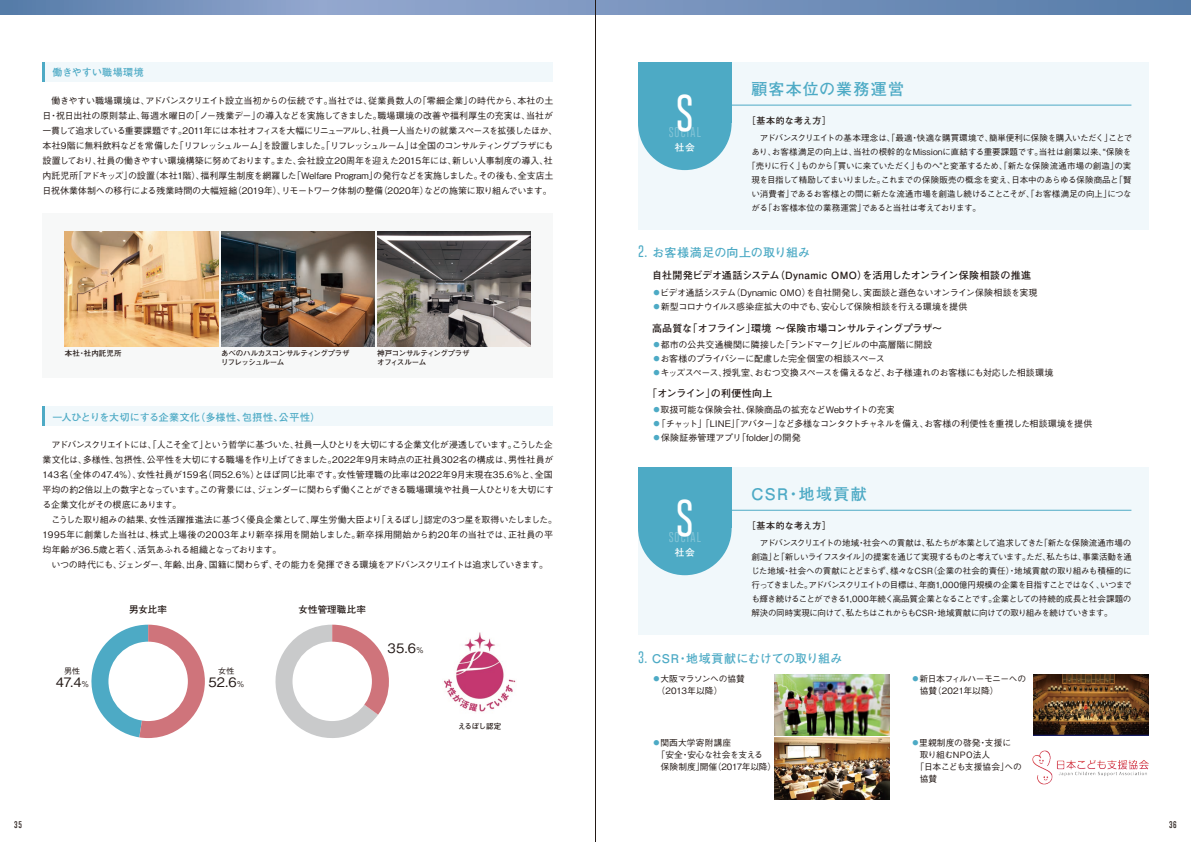
<style>
.page{position:relative;width:1191px;height:842px;background:#fff}
.page>*{position:absolute;margin:0;border:0;box-sizing:border-box;transform-origin:0 0}
.t1{font:100 37.5px "Gobold";color:#fff}
.t2{font:700 16px "Futo Go B101 Pr 6";letter-spacing:.08em;color:#4daac5}
.t3{font:500 13px "Gothic BBB Pr 6";color:#231916}
.t4{font:700 12px "Futo Go B101 Pr 6";letter-spacing:.015em;color:#4daac5}
.t5{font:100 10.4px "Gobold";letter-spacing:.12em;color:#fff}
.t6{font:700 10px "Futo Go B101 Pr 6";letter-spacing:.025em;color:#231916}
.t7{font:700 10px "Futo Go B101 Pr 6";letter-spacing:.01em;color:#4daac5}
.t8{font:700 10px "Futo Go B101 Pr 6";letter-spacing:-.025em;color:#231916}
.t9{font:700 9.7px "Futo Go B101 Pr 6";color:#fff}
.t10{font:700 9.5px "Futo Go B101 Pr 6";letter-spacing:.015em;color:#231916}
.t11{font:500 9px/15px "Gothic BBB Pr 6";letter-spacing:-.03em;color:#231916}
.t12{font:500 9px "Gothic BBB Pr 6";letter-spacing:-.05em;color:#231916}
.t13{font:500 9px "Gothic BBB Pr 6";letter-spacing:-.005em;color:#231916}
.t14{font:500 9px "Gothic BBB Pr 6";color:#231916}
.t15{font:700 9px "Futo Go B101 Pr 6";letter-spacing:.04em;color:#231916}
.t16{font:500 8.8px/12px "Gothic BBB Pr 6";letter-spacing:-.015em;color:#231916}
.t17{font:500 8.8px/12px "Gothic BBB Pr 6";letter-spacing:-.04em;color:#231916}
.t18{font:500 8.8px "Gothic BBB Pr 6";letter-spacing:.01em;color:#231916}
.t19{font:500 8.5px/14px "Gothic BBB Pr 6";letter-spacing:-.035em;color:#231916;text-align:justify}
.t20{font:500 8.5px "Gothic BBB Pr 6";color:#231916}
.t21{font:500 8px "Gothic BBB Pr 6";color:#231916}
.t22{font:700 7.5px/9px "Futo Go B101 Pr 6";letter-spacing:-.045em;color:#231916}
.t23{font:100 7px "Gobold";color:#231916}
.s1{font-size:8px}
.s2{font-family:"Gobold";font-weight:100}
.s3{color:#4daac5}
</style>
<div class="page">
<div style="left:43px;top:62px;width:510px;height:20px;background:#f1f8fb"></div>
<hr style="left:43px;top:62px;width:2px;height:20px;background:#4daac5">
<div style="left:43px;top:406px;width:510px;height:20px;background:#f1f8fb"></div>
<hr style="left:43px;top:406px;width:2px;height:20px;background:#4daac5">
<svg style="left:0;top:0;width:1191px;height:14px;background:#7491bb"></svg>
<div style="left:638px;top:62px;width:510px;height:168px;background:#f1f8fb"></div>
<div style="left:638px;top:62px;width:93px;height:61px;background:#4daac5"></div>
<div style="left:638px;top:77px;width:93px;height:93px;background:#4daac5;border-radius:50%"></div>
<hr style="left:714px;top:105px;width:417px;height:1px;background:#4daac5">
<div style="left:638px;top:467px;width:510px;height:168px;background:#f1f8fb"></div>
<div style="left:638px;top:467px;width:93px;height:61px;background:#4daac5"></div>
<div style="left:638px;top:482px;width:93px;height:93px;background:#4daac5;border-radius:50%"></div>
<hr style="left:714px;top:510px;width:417px;height:1px;background:#4daac5">
<img style="left:443px;top:632px;width:73px;height:80px">
<img style="left:1032px;top:750px;width:117px;height:35px">
<div style="left:43px;top:214px;width:510px;height:164px;background:#f7f8f8"></div>
<img style="left:65px;top:231px;width:153px;height:115px">
<img style="left:221px;top:231px;width:153px;height:115px">
<img style="left:377px;top:231px;width:153px;height:115px">
<svg style="left:91px;top:625px;width:114px;height:113px"></svg>
<svg style="left:275px;top:625px;width:114px;height:113px"></svg>
<div style="left:108px;top:642px;width:80px;height:79px;background:#fff;border-radius:50%"></div>
<div style="left:292px;top:642px;width:80px;height:79px;background:#fff;border-radius:50%"></div>
<img style="left:774px;top:674px;width:115px;height:62px">
<img style="left:774px;top:738px;width:115px;height:61px">
<img style="left:1033px;top:674px;width:115px;height:62px">
<hr style="left:595px;top:0;width:1px;height:842px;background:#231916">
<p class="t7" style="left:52px;top:65px;width:93px">働きやすい職場環境</p>
<p class="t11" style="left:43px;top:93px;width:516px">　働きやすい職場環境は、アドバンスクリエイト設立当初からの伝統です。当社では、従業員数人の「零細企業」の時代から、本社の土日・祝日出社の原則禁止、毎週水曜日の「ノー残業デー」の導入などを実施してきました。職場環境の改善や福利厚生の充実は、当社が一貫して追求している重要課題です。2011年には本社オフィスを大幅にリニューアルし、社員一人当たりの就業スペースを拡張したほか、本社9階に無料飲料などを常備した「リフレッシュルーム」を設置しました。「リフレッシュルーム」は全国のコンサルティングプラザにも設置しており、社員の働きやすい環境構築に努めております。また、会社設立20周年を迎えた2015年には、新しい人事制度の導入、社内託児所「アドキッズ」の設置（本社1階）、福利厚生制度を網羅した「Welfare Program」の発行などを実施しました。その後も、全支店土日祝休業体制への移行による残業時間の大幅短縮（2019年）、リモートワーク体制の整備（2020年）などの施策に取り組んでいます。</p>
<p class="t22" style="left:65px;top:348px;width:58px">本社・社内託児所</p>
<p class="t22" style="left:221px;top:348px;width:130px">あべのハルカスコンサルティングプラザリフレッシュルーム</p>
<p class="t22" style="left:377px;top:348px;width:94px">神戸コンサルティングプラザオフィスルーム</p>
<p class="t7" style="left:52px;top:409px;width:270px">一人ひとりを大切にする企業文化（多様性、包摂性、公平性）</p>
<p class="t11" style="left:43px;top:437px;width:516px">　アドバンスクリエイトには、「人こそ全て」という哲学に基づいた、社員一人ひとりを大切にする企業文化が浸透しています。こうした企業文化は、多様性、包摂性、公平性を大切にする職場を作り上げてきました。2022年9月末時点の正社員302名の構成は、男性社員が143名（全体の47.4％）、女性社員が159名（同52.6％）とほぼ同じ比率です。女性管理職の比率は2022年9月末現在35.6％と、全国平均の約2倍以上の数字となっています。この背景には、ジェンダーに関わらず働くことができる職場環境や社員一人ひとりを大切にする企業文化がその根底にあります。<br>　こうした取り組みの結果、女性活躍推進法に基づく優良企業として、厚生労働大臣より「えるぼし」認定の3つ星を取得いたしました。1995年に創業した当社は、株式上場後の2003年より新卒採用を開始しました。新卒採用開始から約20年の当社では、正社員の平均年齢が36.5歳と若く、活気あふれる組織となっております。<br>　いつの時代にも、ジェンダー、年齢、出身、国籍に関わらず、その能力を発揮できる環境をアドバンスクリエイトは追求していきます。</p>
<p class="t21" style="left:64px;top:664px;width:18px">男性</p>
<h3 class="t3" style="left:56px;top:672px;width:35px">47.4<span class="s1">%</span></h3>
<p class="t10" style="left:129px;top:602px;width:39px">男女比率</p>
<p class="t21" style="left:218px;top:664px;width:18px">女性</p>
<h3 class="t3" style="left:209px;top:672px;width:37px">52.6<span class="s1">%</span></h3>
<p class="t10" style="left:298px;top:602px;width:69px">女性管理職比率</p>
<h3 class="t3" style="left:388px;top:638px;width:37px">35.6<span class="s1">%</span></h3>
<p class="t22" style="left:458px;top:722px;width:45px">えるぼし認定</p>
<h1 class="t1" style="left:676px;top:88px;width:19px">S</h1>
<p class="t5" style="left:668px;top:126px;width:34px">SOCIAL</p>
<p class="t9" style="left:674px;top:139px;width:22px">社会</p>
<h2 class="t2" style="left:751px;top:76px;width:154px">顧客本位の業務運営</h2>
<p class="t15" style="left:747px;top:113px;width:86px">［基本的な考え方］</p>
<p class="t19" style="left:751px;top:130px;width:382px">　アドバンスクリエイトの基本理念は、「最適・快適な購買環境で、簡単便利に保険を購入いただく」ことで</p>
<p class="t20" style="left:751px;top:145px;width:381px">あり、お客様満足の向上は、当社の根幹的なMissionに直結する重要課題です。当社は創業以来、“保険を</p>
<p class="t19" style="left:747px;top:158px;width:386px">「売りに行く」ものから「買いに来ていただく」ものへ”と変革するため、「新たな保険流通市場の創造」の実</p>
<p class="t19" style="left:751px;top:172px;width:381px">現を目指して精励してまいりました。これまでの保険販売の概念を変え、日本中のあらゆる保険商品と「賢</p>
<p class="t19" style="left:751px;top:186px;width:382px">い消費者」であるお客様との間に新たな流通市場を創造し続けることこそが、「お客様満足の向上」につな</p>
<p class="t19" style="left:751px;top:200px;width:231px">がる「お客様本位の業務運営」であると当社は考えております。</p>
<h3 class="t4" style="left:638px;top:243px;width:174px"><span class="s2">2.</span> お客様満足の向上の取り組み</h3>
<p class="t6" style="left:652px;top:267px;width:380px">自社開発ビデオ通話システム（Dynamic OMO）を活用したオンライン保険相談の推進</p>
<p class="t11" style="left:652px;top:284px;width:387px"><span class="s3">●</span>ビデオ通話システム（Dynamic OMO）を自社開発し、実面談と遜色ないオンライン保険相談を実現</p>
<p class="t12" style="left:652px;top:299px;width:317px"><span class="s3">●</span>新型コロナウイルス感染症拡大の中でも、安心して保険相談を行える環境を提供</p>
<p class="t8" style="left:652px;top:320px;width:291px">高品質な「オフライン」環境 ～保険市場コンサルティングプラザ～</p>
<p class="t11" style="left:652px;top:337px;width:281px"><span class="s3">●</span>都市の公共交通機関に隣接した「ランドマーク」ビルの中高層階に開設</p>
<p class="t12" style="left:652px;top:351px;width:234px"><span class="s3">●</span>お客様のプライバシーに配慮した完全個室の相談スペース</p>
<p class="t11" style="left:652px;top:365px;width:403px"><span class="s3">●</span>キッズスペース、授乳室、おむつ交換スペースを備えるなど、お子様連れのお客様にも対応した相談環境</p>
<p class="t6" style="left:647px;top:385px;width:127px">「オンライン」の利便性向上</p>
<p class="t13" style="left:652px;top:403px;width:244px"><span class="s3">●</span>取扱可能な保険会社、保険商品の拡充などWebサイトの充実</p>
<p class="t12" style="left:652px;top:417px;width:442px"><span class="s3">●</span>「チャット」「LINE」「アバター」など多様なコンタクトチャネルを備え、お客様の利便性を重視した相談環境を提供</p>
<p class="t14" style="left:652px;top:431px;width:150px"><span class="s3">●</span>保険証券管理アプリ「folder」の開発</p>
<h1 class="t1" style="left:676px;top:493px;width:19px">S</h1>
<p class="t5" style="left:668px;top:531px;width:34px">SOCIAL</p>
<p class="t9" style="left:674px;top:544px;width:22px">社会</p>
<h2 class="t2" style="left:751px;top:481px;width:117px">CSR・地域貢献</h2>
<p class="t15" style="left:747px;top:518px;width:86px">［基本的な考え方］</p>
<p class="t19" style="left:751px;top:535px;width:382px">　アドバンスクリエイトの地域・社会への貢献は、私たちが本業として追求してきた「新たな保険流通市場の創造」と「新しいライフスタイル」の提案を通じて実現するものと考えています。ただ、私たちは、事業活動を通じた地域・社会への貢献にとどまらず、様々なCSR（企業の社会的責任）・地域貢献の取り組みも積極的に行ってきました。アドバンスクリエイトの目標は、年商1,000億円規模の企業を目指すことではなく、いつまでも輝き続けることができる1,000年続く高品質企業となることです。企業としての持続的成長と社会課題の解決の同時実現に向けて、私たちはこれからもCSR・地域貢献に向けての取り組みを続けていきます。</p>
<h3 class="t4" style="left:638px;top:648px;width:206px"><span class="s2">3.</span> CSR・地域貢献にむけての取り組み</h3>
<p class="t16" style="left:652px;top:672px;width:94px"><span class="s3">●</span>大阪マラソンへの協賛　（2013年以降）</p>
<p class="t17" style="left:911px;top:672px;width:117px"><span class="s3">●</span>新日本フィルハーモニーへの　協賛（2021年以降）</p>
<p class="t18" style="left:652px;top:735px;width:81px"><span class="s3">●</span>関西大学寄附講座</p>
<p class="t16" style="left:652px;top:748px;width:112px">　「安全・安心な社会を支える</p>
<p class="t16" style="left:661px;top:760px;width:117px">保険制度」開催（2017年以降）</p>
<p class="t16" style="left:911px;top:736px;width:112px"><span class="s3">●</span>里親制度の啓発・支援に　取り組むNPO法人<br>　「日本こども支援協会」への　協賛</p>
<p class="t23" style="left:14px;top:820px;width:9px">35</p>
<p class="t23" style="left:1169px;top:820px;width:9px">36</p>
</div>
